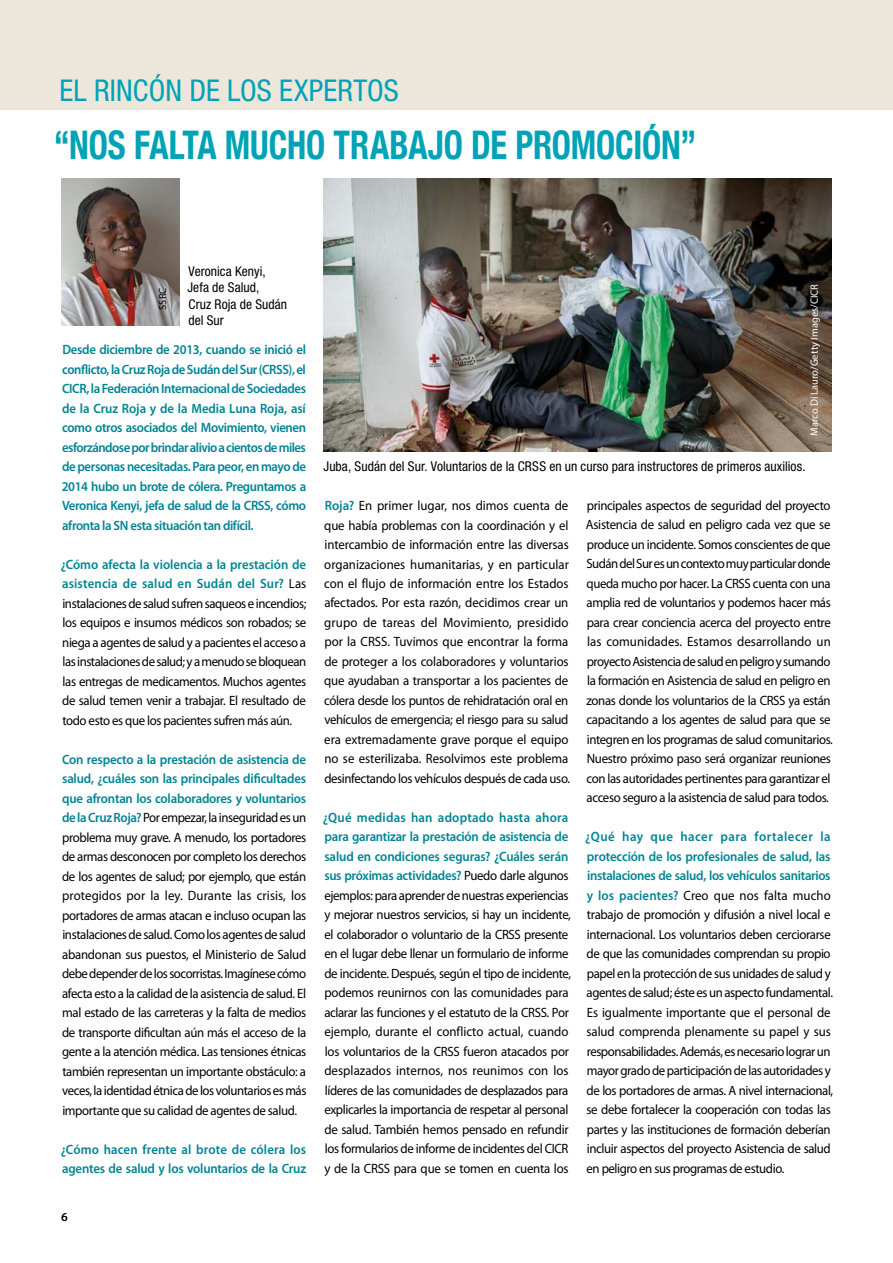
<style>
.page{position:relative;width:893px;height:1263px;background:#fff}
.page>*{position:absolute;margin:0;border:0;box-sizing:border-box;transform-origin:0 0}
.t1{font:700 condensed 39.45px "Helvetica Neue";letter-spacing:-.005em;color:#00a3b6;scale:.87 1}
.t2{font:condensed 30px "Helvetica Neue LT Std";letter-spacing:.005em;color:#00a3b6}
.t3{font:13.5px/19.5px "Myriad Pro";letter-spacing:-.03em;color:#000;scale:.95 1}
.t4{font:13.5px/19.5px "Myriad Pro";letter-spacing:-.01em;color:#000;scale:.95 1}
.t5{font:600 13.5px/19.5px "Myriad Pro";letter-spacing:-.02em;color:#008494;text-align:justify;scale:.95 1}
.t6{font:condensed 13.5px/16.5px "Helvetica Neue LT Std";letter-spacing:.005em;color:#000}
.t7{font:12px "Myriad Pro";color:#000}
.t8{font:10.5px "Myriad Pro";color:#fff}
.t9{font:10.5px "Myriad Pro";color:#000}
.s1{font-weight:600;color:#008494}
</style>
<div class="page">
<div style="left:0;top:0;width:893px;height:110px;background:#ede7db"></div>
<img style="left:324px;top:179px;width:507px;height:273px">
<img style="left:62px;top:179px;width:118px;height:146px">
<h2 class="t2" style="left:60px;top:73px;width:341px">EL RINCÓN DE LOS EXPERTOS</h2>
<h1 class="t1" style="left:54px;top:112px;width:740px">“NOS FALTA MUCHO TRABAJO DE PROMOCIÓN”</h1>
<p class="t6" style="left:187px;top:263px;width:101px">Veronica Kenyi,<br>Jefa de Salud,<br>Cruz Roja de Sudán del Sur</p>
<p class="t9" style="left:156px;top:310px;width:24px;rotate:-90deg">SSRC</p>
<p class="t8" style="left:808px;top:436px;width:153px;rotate:-90deg">Marco Di Lauro/Getty Images/CICR</p>
<p class="t5" style="left:62px;top:340px;width:259px">Desde diciembre de 2013, cuando se inició el conflicto, la Cruz Roja de Sudán del Sur (CRSS), el CICR, la Federación Internacional de Sociedades de la Cruz Roja y de la Media Luna Roja, así como otros asociados del Movimiento, vienen esforzándose por brindar alivio a cientos de miles de personas necesitadas. Para peor, en mayo de 2014 hubo un brote de cólera. Preguntamos a Veronica Kenyi, jefa de salud de la CRSS, cómo afronta la SN esta situación tan difícil.</p>
<p class="t3" style="left:61px;top:554px;width:260px;text-align:justify"><span class="s1">¿Cómo afecta la violencia a la prestación de asistencia de salud en Sudán del Sur?</span> Las instalaciones de salud sufren saqueos e incendios; los equipos e insumos médicos son robados; se niega a agentes de salud y a pacientes el acceso a las instalaciones de salud; y a menudo se bloquean las entregas de medicamentos. Muchos agentes de salud temen venir a trabajar. El resultado de todo esto es que los pacientes sufren más aún.</p>
<p class="t3" style="left:62px;top:749px;width:259px;text-align:justify"><span class="s1">Con respecto a la prestación de asistencia de salud, ¿cuáles son las principales dificultades que afrontan los colaboradores y voluntarios de la Cruz Roja?</span>Por empezar, la inseguridad es un problema muy grave. A menudo, los portadores de armas desconocen por completo los derechos de los agentes de salud; por ejemplo, que están protegidos por la ley. Durante las crisis, los portadores de armas atacan e incluso ocupan las instalaciones de salud. Como los agentes de salud abandonan sus puestos, el Ministerio de Salud debe depender de los socorristas. Imagínese cómo afecta esto a la calidad de la asistencia de salud. El mal estado de las carreteras y la falta de medios de transporte dificultan aún más el acceso de la gente a la atención médica. Las tensiones étnicas también representan un importante obstáculo: a veces, la identidad étnica de los voluntarios es más importante que su calidad de agentes de salud.</p>
<p class="t5" style="left:61px;top:1139px;width:260px">¿Cómo hacen frente al brote de cólera los agentes de salud y los voluntarios de la Cruz</p>
<p class="t6" style="left:323px;top:458px;width:484px">Juba, Sudán del Sur. Voluntarios de la CRSS en un curso para instructores de primeros auxilios.</p>
<p class="t3" style="left:586px;top:495px;width:261px">principales aspectos de seguridad del proyecto Asistencia de salud en peligro cada vez que se produce un incidente. Somos conscientes de que Sudán del Sur es un contexto muy particular donde queda mucho por hacer. La CRSS cuenta con una amplia red de voluntarios y podemos hacer más para crear conciencia acerca del proyecto entre las comunidades. Estamos desarrollando un proyecto Asistencia de salud en peligro y sumando la formación en Asistencia de salud en peligro en zonas donde los voluntarios de la CRSS ya están capacitando a los agentes de salud para que se integren en los programas de salud comunitarios.<br>Nuestro próximo paso será organizar reuniones con las autoridades pertinentes para garantizar el acceso seguro a la asistencia de salud para todos.</p>
<p class="t3" style="left:585px;top:827px;width:263px"><span class="s1">¿Qué hay que hacer para fortalecer la protección de los profesionales de salud, las instalaciones de salud, los vehículos sanitarios y los pacientes?</span> Creo que nos falta mucho trabajo de promoción y difusión a nivel local e internacional. Los voluntarios deben cerciorarse de que las comunidades comprendan su propio papel en la protección de sus unidades de salud y agentes de salud; éste es un aspecto fundamental.<br>Es igualmente importante que el personal de salud comprenda plenamente su papel y sus responsabilidades. Además, es necesario lograr un mayor grado de participación de las autoridades y de los portadores de armas. A nivel internacional, se debe fortalecer la cooperación con todas las partes y las instituciones de formación deberían incluir aspectos del proyecto Asistencia de salud en peligro en sus programas de estudio.</p>
<p class="t4" style="left:324px;top:495px;width:260px"><span class="s1">Roja?</span> En primer lugar, nos dimos cuenta de que había problemas con la coordinación y el intercambio de información entre las diversas organizaciones humanitarias, y en particular con el flujo de información entre los Estados afectados. Por esta razón, decidimos crear un grupo de tareas del Movimiento, presidido por la CRSS. Tuvimos que encontrar la forma de proteger a los colaboradores y voluntarios que ayudaban a transportar a los pacientes de cólera desde los puntos de rehidratación oral en vehículos de emergencia; el riesgo para su salud era extremadamente grave porque el equipo no se esterilizaba. Resolvimos este problema desinfectando los vehículos después de cada uso.</p>
<p class="t3" style="left:323px;top:807px;width:263px"><span class="s1">¿Qué medidas han adoptado hasta ahora para garantizar la prestación de asistencia de salud en condiciones seguras? ¿Cuáles serán sus próximas actividades?</span> Puedo darle algunos ejemplos: para aprender de nuestras experiencias y mejorar nuestros servicios, si hay un incidente, el colaborador o voluntario de la CRSS presente en el lugar debe llenar un formulario de informe de incidente. Después, según el tipo de incidente, podemos reunirnos con las comunidades para aclarar las funciones y el estatuto de la CRSS. Por ejemplo, durante el conflicto actual, cuando los voluntarios de la CRSS fueron atacados por desplazados internos, nos reunimos con los líderes de las comunidades de desplazados para explicarles la importancia de respetar al personal de salud. También hemos pensado en refundir los formularios de informe de incidentes del CICR y de la CRSS para que se tomen en cuenta los</p>
<p class="t7" style="left:62px;top:1210px;width:8px">6</p>
</div>
